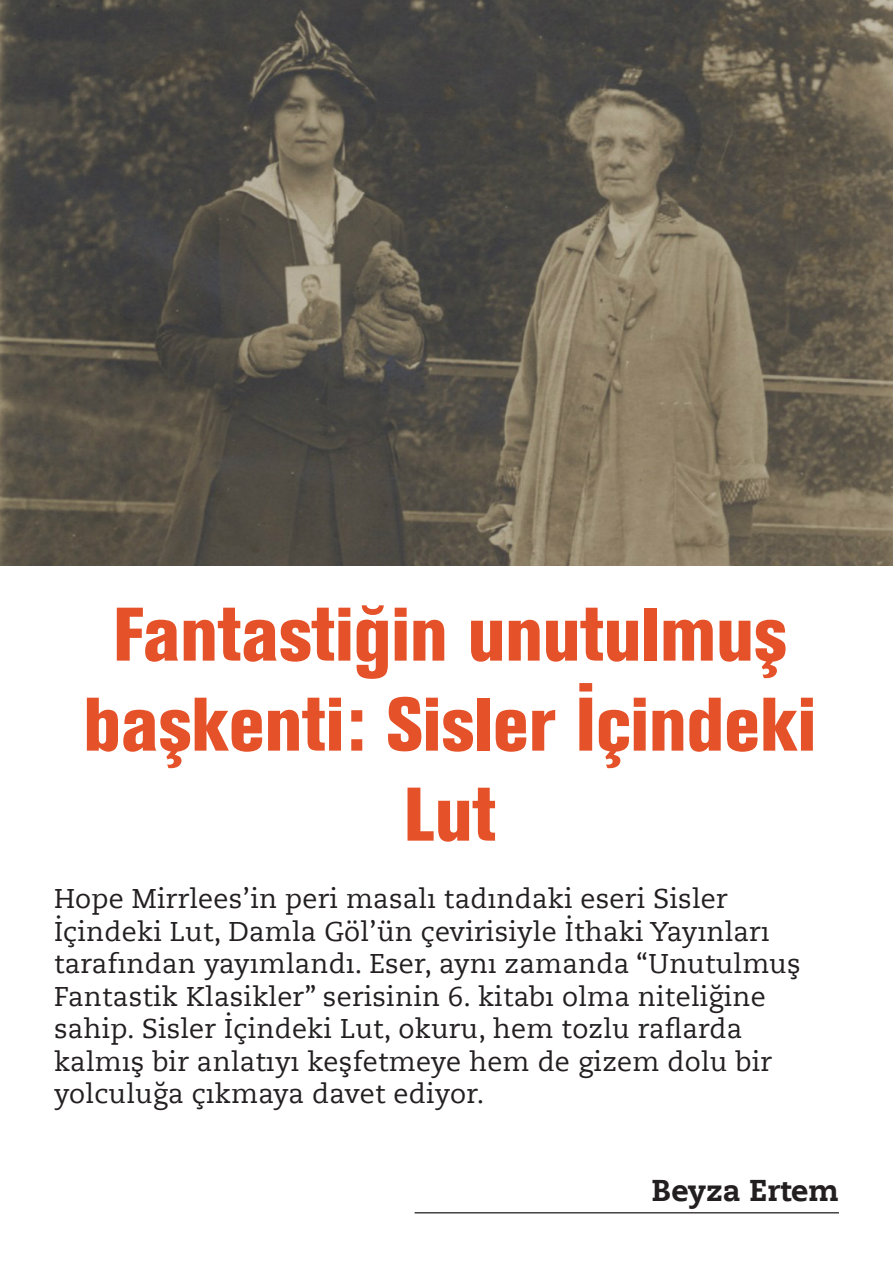
<style>
.page{position:relative;width:893px;height:1263px;background:#fff}
.page>*{position:absolute;margin:0;border:0;box-sizing:border-box;transform-origin:0 0}
.BASLIK{font:75px/90px "Akzidenz Grotesk BE Extracondense";color:#e55128;text-align:center}
.IMZA{font:700 30px "Caecilia LT Std Roman";color:#231f20}
.GIRIS{font:27px/32.4px "Caecilia LT Std Roman";letter-spacing:.01em;color:#231f20}
</style>
<div class="page">
<hr style="left:415px;top:1212px;width:424px;height:1px;background:#231f20">
<img style="left:0;top:0;width:893px;height:566px">
<p class="BASLIK" style="left:83px;top:590px;width:734px">Fantastiğin unutulmuş başkenti: Sisler İçindeki<br>Lut</p>
<p class="GIRIS" style="left:54px;top:883px;width:748px">Hope Mirrlees’in peri masalı tadındaki eseri Sisler İçindeki Lut, Damla Göl’ün çevirisiyle İthaki Yayınları tarafından yayımlandı. Eser, aynı zamanda “Unutulmuş Fantastik Klasikler” serisinin 6. kitabı olma niteliğine sahip. Sisler İçindeki Lut, okuru, hem tozlu raflarda kalmış bir anlatıyı keşfetmeye hem de gizem dolu bir yolculuğa çıkmaya davet ediyor.</p>
<p class="IMZA" style="left:652px;top:1171px;width:189px">Beyza Ertem</p>
</div>
